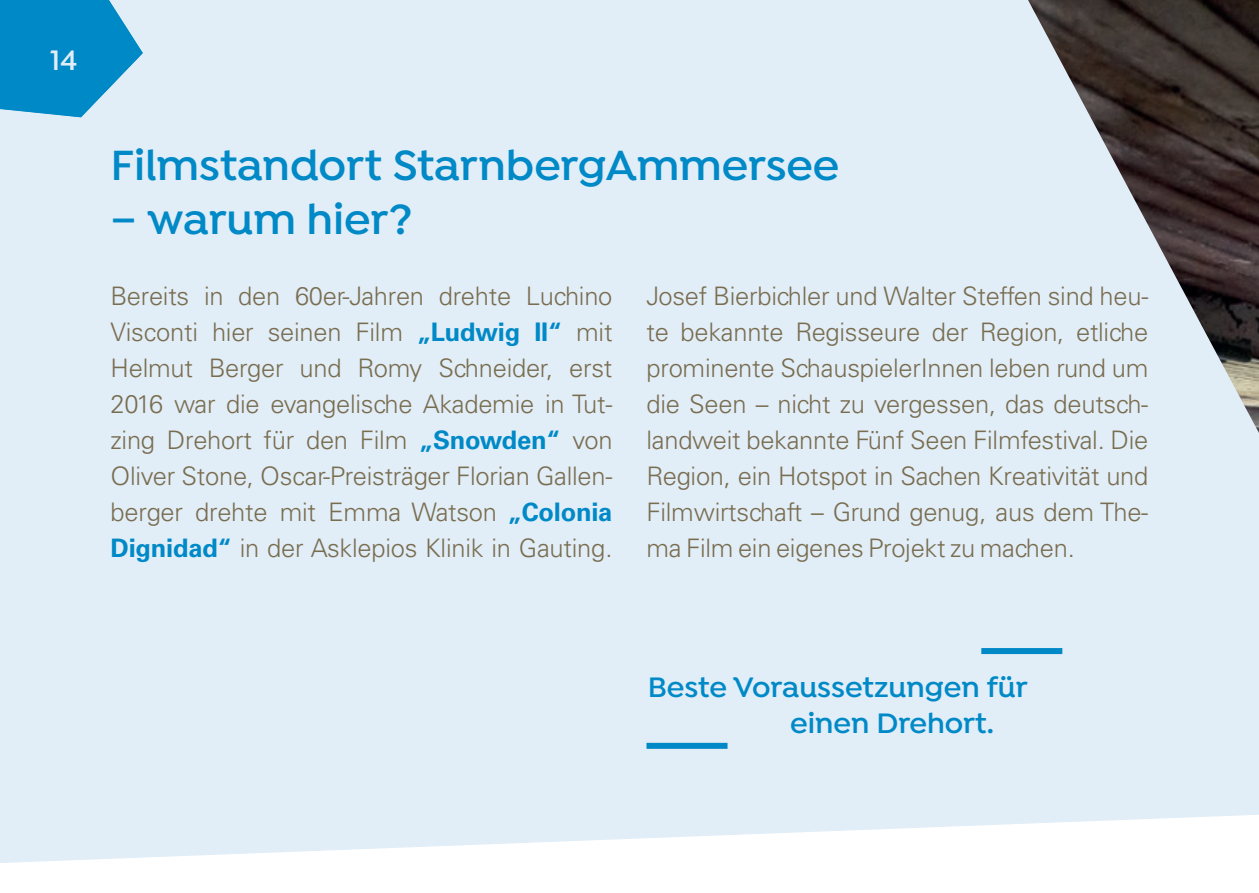
<style>
.page{position:relative;width:1259px;height:893px;background:#fff}
.page>*{position:absolute;margin:0;border:0;box-sizing:border-box;transform-origin:0 0}
.t1{font:600 45px "Isidora";letter-spacing:-.005em;color:#0089c7}
.t2{font:600 30px/36px "Isidora";color:#0089c7}
.t3{font:600 30px "Isidora";color:#fff}
.t4{font:300 25.5px/36px "Univers LT Std";letter-spacing:-.01em;color:#796d50;text-align:justify}
.s1{font-weight:700;color:#0089c7}
</style>
<div class="page">
<div style="left:0;top:0;width:1259px;height:863px;background:#e1edf7"></div>
<svg style="left:0;top:0;width:143px;height:117px;background:#2c9cd0"></svg>
<div style="left:50px;top:51px;width:26px;height:19px;background:#0089c7"></div>
<img style="left:1028px;top:0;width:231px;height:433px">
<div style="left:646px;top:743px;width:81px;height:6px;background:#0089c7"></div>
<div style="left:981px;top:648px;width:81px;height:6px;background:#0089c7"></div>
<p class="t3" style="left:50px;top:43px;width:29px">14</p>
<h1 class="t1" style="left:111px;top:139px;width:730px">Filmstandort StarnbergAmmersee</h1>
<h1 class="t1" style="left:111px;top:193px;width:303px">– warum hier?</h1>
<p class="t4" style="left:111px;top:278px;width:503px">Bereits in den 60er-Jahren drehte Luchino Visconti hier seinen Film <span class="s1">„Ludwig II“</span> mit Helmut Berger und Romy Schneider, erst 2016 war die evangelische Akademie in Tut&shy;zing Drehort für den Film <span class="s1">„Snowden“</span> von Oliver Stone, Oscar-Preisträger Florian Gallen&shy;berger drehte mit Emma Watson <span class="s1">„Colonia Dignidad“</span> in der Asklepios Klinik in Gauting.</p>
<p class="t4" style="left:646px;top:278px;width:503px">Josef Bierbichler und Walter Steffen sind heu&shy;te bekannte Regisseure der Region, etliche prominente SchauspielerInnen leben rund um die Seen – nicht zu vergessen, das deutsch&shy;landweit bekannte Fünf Seen Filmfestival. Die Region, ein Hotspot in Sachen Kreativität und Filmwirtschaft – Grund genug, aus dem The&shy;ma Film ein eigenes Projekt zu machen.</p>
<p class="t2" style="left:790px;top:670px;width:239px;text-indent:-142px">Beste Voraussetzungen für einen Drehort.</p>
</div>
